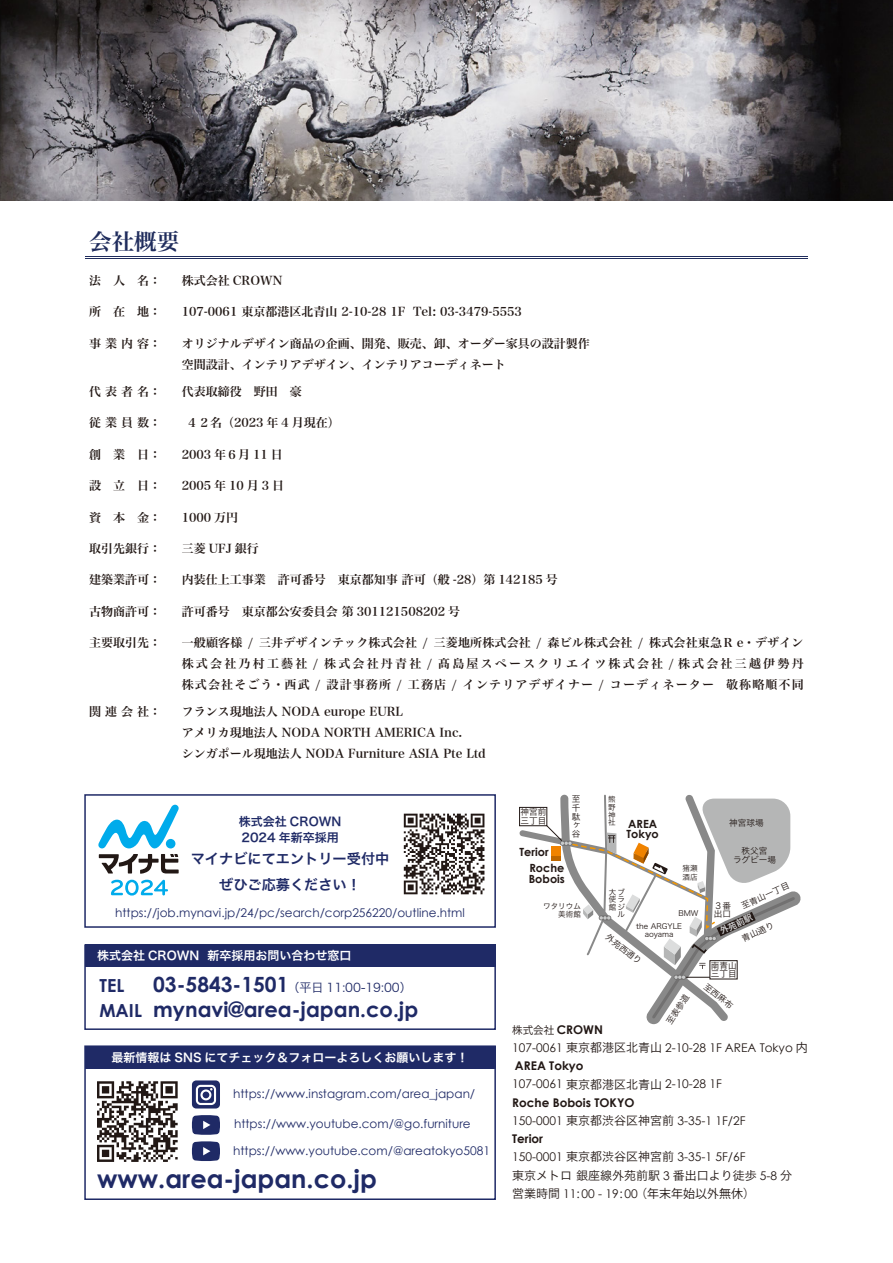
<style>
.page{position:relative;width:893px;height:1263px;background:#fff}
.page>*{position:absolute;margin:0;border:0;box-sizing:border-box;transform-origin:0 0}
.t1{font:700 25.5px "Century Gothic";color:#1f2a66}
.t2{font:22.5px "Hira Min Pro W6";color:#1f2c5c}
.t3{font:700 21px "Century Gothic";color:#1f2a66}
.t4{font:700 18px "Century Gothic";color:#1f2a66}
.t5{font:14.25px/25.2px "Hiragino Sans W6";color:#1f2a66;text-align:center}
.t6{font:12px/21px "Hira Min Pro W6";color:#221815}
.t7{font:12px/18.1px "Century Gothic";color:#221815}
.t8{font:12px "Century Gothic";color:#1f2a66}
.t9{font:12px "Hiragino Sans W6";color:#fff}
.t10{font:12px "Hiragino Sans W3";color:#1f2a66}
.t11{font:12px "Hira Kaku Pro W3";color:#221815}
.t12{font:12px/15.6px "Hiragino Sans W6";color:#1f2a66}
.t13{font:12px "Hira Min Pro W6";letter-spacing:.25em;color:#221815}
.t14{font:700 11.25px/10.8px "Century Gothic";color:#221815}
.t15{font:8.7px "Hiragino Sans W6";color:#d3d3d4}
.t16{font:8.55px/8.6px "Hiragino Sans W3";color:#221815}
.t17{font:7.5px/7.5px "Hiragino Sans W3";color:#221815;text-align:right}
.s1{font-family:"Century Gothic";font-weight:700;font-size:21px}
.s2{font-size:18px}
.s3{font-family:"Koz Go Pr 6 N";font-size:10.5px}
.s4{font-weight:700}
.s5{font-family:"Hira Kaku Pro W3"}
.s6{font-family:"Koz Go Pr 6 N"}
.s7{font-family:"Hiragino Sans W3"}
.s8{font-family:"Century Gothic"}
</style>
<div class="page">
<div style="left:84px;top:1045px;width:412px;height:155px;border:2px solid #1f2a66"></div>
<hr style="left:85px;top:256px;width:723px;height:1px;background:#1f2c5c">
<hr style="left:85px;top:258px;width:723px;height:1px;background:#1f2c5c">
<img style="left:0;top:0;width:893px;height:201px">
<div style="left:85px;top:1046px;width:410px;height:22px;background:#1f2a66"></div>
<svg style="left:519px;top:794px;width:282px;height:230px"></svg>
<div style="left:519px;top:807px;width:28px;height:19px;border:1px solid #221815"></div>
<svg style="left:546px;top:798px;width:251px;height:223px"></svg>
<div style="left:84px;top:794px;width:412px;height:134px;border:2px solid #1f2a66"></div>
<svg style="left:98px;top:804px;width:81px;height:70px"></svg>
<svg style="left:111px;top:880px;width:57px;height:15px"></svg>
<svg style="left:404px;top:814px;width:80px;height:80px"></svg>
<svg style="left:97px;top:1081px;width:81px;height:81px"></svg>
<svg style="left:192px;top:1080px;width:28px;height:28px"></svg>
<svg style="left:192px;top:1141px;width:28px;height:20px"></svg>
<svg style="left:192px;top:1115px;width:28px;height:20px"></svg>
<div style="left:85px;top:944px;width:410px;height:22px;background:#1f2a66"></div>
<div style="left:84px;top:944px;width:412px;height:86px;border:2px solid #1f2a66"></div>
<h2 class="t2" style="left:89px;top:221px;width:92px">会社概要</h2>
<p class="t6" style="left:89px;top:269px;width:74px">法　人　名：</p>
<p class="t6" style="left:182px;top:269px;width:102px">株式会社 CROWN</p>
<p class="t6" style="left:89px;top:300px;width:74px">所　在　地：</p>
<p class="t6" style="left:182px;top:300px;width:342px">107-0061 東京都港区北青山 2-10-28 1F Tel: 03-3479-5553</p>
<p class="t6" style="left:89px;top:332px;width:73px">事 業 内 容：</p>
<p class="t6" style="left:182px;top:332px;width:409px">オリジナルデザイン商品の企画、開発、販売、卸、オーダー家具の設計製作空間設計、インテリアデザイン、インテリアコーディネート</p>
<p class="t6" style="left:89px;top:380px;width:73px">代 表 者 名：</p>
<p class="t6" style="left:182px;top:380px;width:121px">代表取締役　野田　豪</p>
<p class="t6" style="left:89px;top:411px;width:73px">従 業 員 数：</p>
<p class="t6" style="left:186px;top:411px;width:155px">４２名（2023 年 4 月現在）</p>
<p class="t6" style="left:89px;top:443px;width:74px">創　業　日：</p>
<p class="t6" style="left:182px;top:443px;width:103px">2003 年６月 11 日</p>
<p class="t6" style="left:89px;top:474px;width:74px">設　立　日：</p>
<p class="t13" style="left:182px;top:475px;width:104px">2005年10月3日</p>
<p class="t6" style="left:89px;top:506px;width:74px">資　本　金：</p>
<p class="t6" style="left:182px;top:506px;width:58px">1000 万円</p>
<p class="t6" style="left:89px;top:537px;width:74px">取引先銀行：</p>
<p class="t6" style="left:182px;top:537px;width:79px">三菱 UFJ 銀行</p>
<p class="t6" style="left:89px;top:568px;width:74px">建築業許可：</p>
<p class="t6" style="left:182px;top:568px;width:378px">内装仕上工事業　許可番号　東京都知事 許可（般 -28）第 142185 号</p>
<p class="t6" style="left:89px;top:600px;width:74px">古物商許可：</p>
<p class="t6" style="left:182px;top:600px;width:280px">許可番号　東京都公安委員会 第 301121508202 号</p>
<p class="t6" style="left:89px;top:631px;width:74px">主要取引先：</p>
<p class="t6" style="left:182px;top:631px;width:624px;text-align:justify">一般顧客様 / 三井デザインテック株式会社 / 三菱地所株式会社 / 森ビル株式会社 / 株式会社東急Ｒｅ・デザイン株式会社乃村工藝社 / 株式会社丹青社 / 髙島屋スペースクリエイツ株式会社 / 株式会社三越伊勢丹株式会社そごう・西武 / 設計事務所 / 工務店 / インテリアデザイナー / コーディネーター　敬称略順不同</p>
<p class="t6" style="left:89px;top:700px;width:73px">関 連 会 社：</p>
<p class="t6" style="left:182px;top:700px;width:305px">フランス現地法人 NODA europe EURL<br>アメリカ現地法人 NODA NORTH AMERICA Inc.<br>シンガポール現地法人 NODA Furniture ASIA Pte Ltd</p>
<p class="t12" style="left:239px;top:813px;width:104px">株式会社 CROWN<br>2024 年新卒採用</p>
<p class="t5" style="left:191px;top:846px;width:200px">マイナビにてエントリー受付中ぜひご応募ください！</p>
<p class="t8" style="left:115px;top:906px;width:351px">https://job.mynavi.jp/24/pc/search/corp256220/outline.html</p>
<p class="t9" style="left:97px;top:944px;width:256px">株式会社 CROWN 新卒採用お問い合わせ窓口</p>
<h3 class="t4" style="left:99px;top:974px;width:26px">TEL</h3>
<p class="t10" style="left:153px;top:977px;width:260px"><span class="s1">03-5843-1501</span>（平日 11:00-19:00）</p>
<h3 class="t3" style="left:99px;top:996px;width:320px"><span class="s2">MAIL</span> mynavi@area-japan.co.jp</h3>
<p class="t9" style="left:112px;top:1047px;width:359px">最新情報は SNS にてチェック＆フォローよろしくお願いします！</p>
<p class="t8" style="left:233px;top:1086px;width:243px">https://www.instagram.com/area_japan/</p>
<p class="t8" style="left:234px;top:1116px;width:238px">https://www.youtube.com/@go.furniture</p>
<p class="t8" style="left:233px;top:1143px;width:258px">https://www.youtube.com/@areatokyo5081</p>
<h1 class="t1" style="left:97px;top:1162px;width:281px">www.area-japan.co.jp</h1>
<p class="t16" style="left:520px;top:807px;width:27px">神宮前三丁目</p>
<p class="t14" style="left:520px;top:846px;width:31px">Terior</p>
<p class="t16" style="left:572px;top:794px;width:10px;text-align:justify">至千駄ヶ谷</p>
<p class="t14" style="left:529px;top:862px;width:38px">Roche<br>Bobois</p>
<p class="t17" style="left:543px;top:901px;width:39px;line-height:8.6px">ワタリウム美術館</p>
<p class="t17" style="left:608px;top:795px;width:9px;text-align:justify">熊野神社</p>
<p class="t14" style="left:627px;top:818px;width:34px">AREA<br>Tokyo</p>
<p class="t17" style="left:609px;top:888px;width:18px">大ブ使ラ館ジル</p>
<p class="t17" style="left:682px;top:863px;width:17px;line-height:8.6px;text-align:left">猪瀬酒店</p>
<p class="t17" style="left:678px;top:909px;width:22px">BMW</p>
<p class="t17" style="left:636px;top:921px;width:47px;line-height:8.6px;text-align:center">the ARGYLE aoyama</p>
<p class="t16" style="left:610px;top:932px;width:45px;rotate:38deg">外苑西通り</p>
<p class="t16" style="left:729px;top:818px;width:36px">神宮球場</p>
<p class="t16" style="left:733px;top:845px;width:45px;line-height:9.4px;text-align:center">秩父宮<br>ラグビー場</p>
<p class="t16" style="left:740px;top:901px;width:53px;rotate:-24deg">至青山一丁目</p>
<p class="t16" style="left:740px;top:934px;width:36px;rotate:-24deg">青山通り</p>
<p class="t16" style="left:714px;top:901px;width:19px">3番出口</p>
<p class="t15" style="left:717px;top:924px;width:36px;rotate:-25deg">外苑前駅</p>
<p class="t16" style="left:711px;top:961px;width:27px">南青山三丁目</p>
<p class="t16" style="left:708px;top:981px;width:36px;rotate:38deg">至西麻布</p>
<p class="t16" style="left:664px;top:1021px;width:36px;rotate:-57deg">至表参道</p>
<p class="t7" style="left:512px;top:1020px;width:297px"><span class="s3">株式会社</span> <span class="s4">CROWN<br></span>107-0061 <span class="s5">東京都港区北青山</span> 2-10-28 1F AREA Tokyo <span class="s6">内</span></p>
<p class="t7" style="left:512px;top:1057px;width:211px"><span class="s4">AREA Tokyo<br></span>107-0061 <span class="s5">東京都港区北青山</span> 2-10-28 1F</p>
<p class="t7" style="left:512px;top:1093px;width:235px"><span class="s4">Roche Bobois TOKYO<br></span>150-0001 <span class="s7">東京都渋谷区神宮前</span> 3-35-1 1F/2F<br><span class="s4">Terior<br></span>150-0001 <span class="s7">東京都渋谷区神宮前</span> 3-35-1 5F/6F</p>
<p class="t11" style="left:512px;top:1165px;width:281px">東京メトロ 銀座線外苑前駅 <span class="s8">3</span> 番出口より徒歩 <span class="s8">5-8</span> 分</p>
<p class="t7" style="left:512px;top:1184px;width:244px"><span class="s5">営業時間</span> 11: 00 - 19: 00 <span class="s6">（年末年始以外無休）</span></p>
</div>
